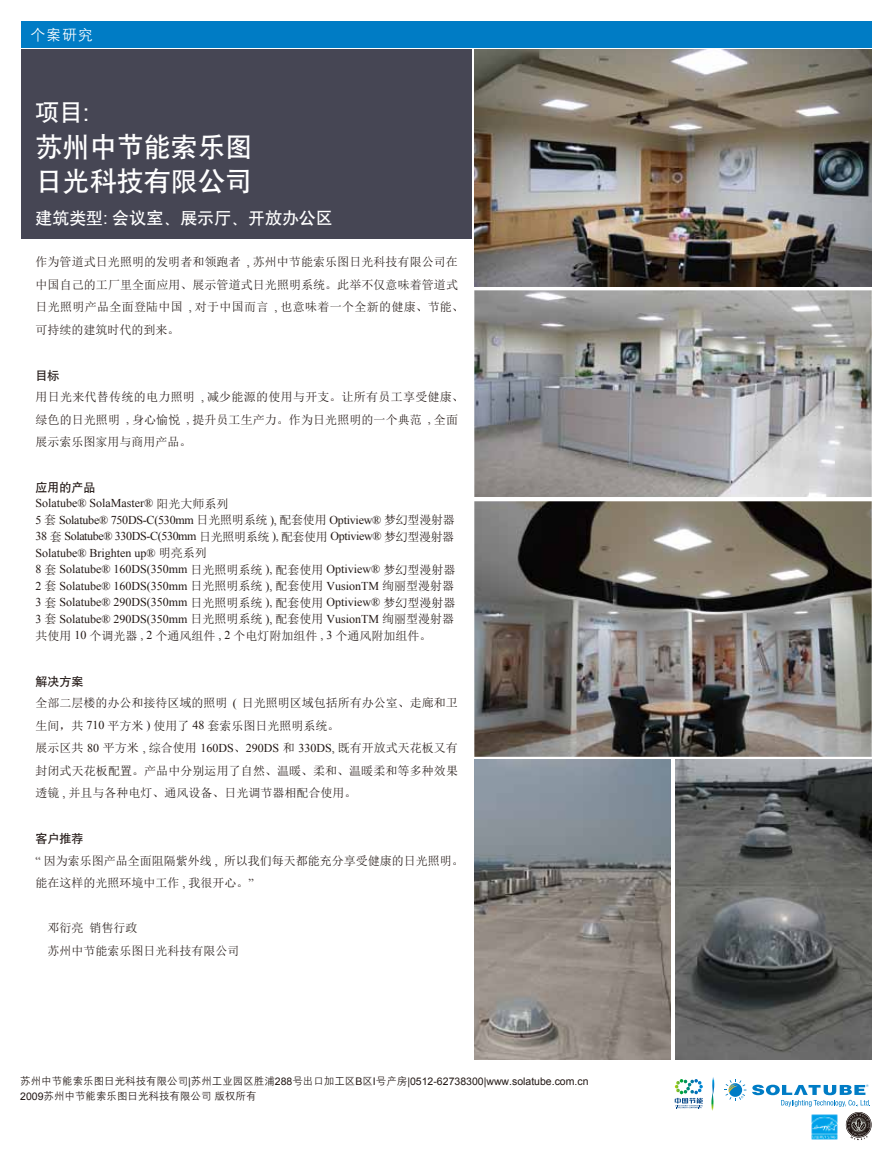
<style>
.page{position:relative;width:893px;height:1161px;background:#fff}
.page>*{position:absolute;margin:0;border:0;box-sizing:border-box;transform-origin:0 0}
.t1{font:27.15px/34.5px "H Yb 1 gj";color:#fff}
.t2{font:23.7px "H Yb 1 gj";color:#fff}
.t3{font:16.95px "H Yb 1 gj";color:#fff}
.t4{font:15px "H Yg 2 gj";color:#fff}
.t5{font:12px/22.5px "FZSSJW GB1 0";color:#221815}
.t6{font:12px/16.5px "Times New Roman";color:#221815}
.t7{font:12px "H Yb 1 gj";color:#221815}
.t8{font:10.5px "Arial";color:#221815}
.t9{font:10.5px "H Yg 2 gj";color:#221815}
.s1{font-family:"Arial"}
.s2{font-family:"Times New Roman"}
.s3{font-family:"FZSSJW GB1 0"}
.s4{font-family:"H Yg 2 gj"}
</style>
<div class="page">
<div style="left:21px;top:50px;width:451px;height:189px;background:#464654"></div>
<img style="left:474px;top:290px;width:398px;height:207px">
<img style="left:474px;top:759px;width:197px;height:300px">
<img style="left:675px;top:759px;width:197px;height:300px">
<img style="left:474px;top:501px;width:398px;height:256px">
<img style="left:474px;top:50px;width:398px;height:236px">
<img style="left:811px;top:1138px;width:26px;height:2px">
<svg style="left:675px;top:1079px;width:28px;height:29px"></svg>
<svg style="left:711px;top:1077px;width:3px;height:34px"></svg>
<svg style="left:724px;top:1079px;width:22px;height:22px"></svg>
<svg style="left:752px;top:1084px;width:119px;height:54px"></svg>
<div style="left:21px;top:21px;width:851px;height:26px;background:#007cc5"></div>
<p class="t4" style="left:31px;top:27px;width:64px">个案研究</p>
<h2 class="t2" style="left:36px;top:100px;width:55px">项目<span class="s1">:</span></h2>
<h1 class="t1" style="left:36px;top:129px;width:218px">苏州中节能索乐图日光科技有限公司</h1>
<h3 class="t3" style="left:36px;top:210px;width:299px">建筑类型<span class="s1">:</span> 会议室、展示厅、开放办公区</h3>
<p class="t5" style="left:36px;top:251px;width:430px">作为管道式日光照明的发明者和领跑者 <span class="s2">,</span> 苏州中节能索乐图日光科技有限公司在中国自己的工厂里全面应用、展示管道式日光照明系统。此举不仅意味着管道式日光照明产品全面登陆中国 <span class="s2">,</span> 对于中国而言 <span class="s2">,</span> 也意味着一个全新的健康、节能、可持续的建筑时代的到来。</p>
<p class="t7" style="left:36px;top:369px;width:25px">目标</p>
<p class="t5" style="left:36px;top:386px;width:430px">用日光来代替传统的电力照明 <span class="s2">,</span> 减少能源的使用与开支。让所有员工享受健康、绿色的日光照明 <span class="s2">,</span> 身心愉悦 <span class="s2">,</span> 提升员工生产力。作为日光照明的一个典范 <span class="s2">,</span> 全面展示索乐图家用与商用产品。</p>
<p class="t7" style="left:36px;top:481px;width:61px">应用的产品</p>
<p class="t6" style="left:35px;top:495px;width:421px">Solatube® SolaMaster® <span class="s3">阳光大师系列<br></span>5 <span class="s3">套</span> Solatube® 750DS-C(530mm <span class="s3">日光照明系统</span> ), <span class="s3">配套使用</span> Optiview® <span class="s3">梦幻型漫射器</span>38 <span class="s3">套</span> Solatube® 330DS-C(530mm <span class="s3">日光照明系统</span> ), <span class="s3">配套使用</span> Optiview® <span class="s3">梦幻型漫射器</span>Solatube® Brighten up® <span class="s3">明亮系列<br></span>8 <span class="s3">套</span> Solatube® 160DS(350mm <span class="s3">日光照明系统</span> ), <span class="s3">配套使用</span> Optiview® <span class="s3">梦幻型漫射器</span>2 <span class="s3">套</span> Solatube® 160DS(350mm <span class="s3">日光照明系统</span> ), <span class="s3">配套使用</span> VusionTM <span class="s3">绚丽型漫射器</span>3 <span class="s3">套</span> Solatube® 290DS(350mm <span class="s3">日光照明系统</span> ), <span class="s3">配套使用</span> Optiview® <span class="s3">梦幻型漫射器</span>3 <span class="s3">套</span> Solatube® 290DS(350mm <span class="s3">日光照明系统</span> ), <span class="s3">配套使用</span> VusionTM <span class="s3">绚丽型漫射器</span></p>
<p class="t5" style="left:35px;top:624px;width:397px">共使用 <span class="s2">10</span> 个调光器 <span class="s2">, 2</span> 个通风组件 <span class="s2">, 2</span> 个电灯附加组件 <span class="s2">, 3</span> 个通风附加组件。</p>
<p class="t7" style="left:35px;top:675px;width:49px">解决方案</p>
<p class="t5" style="left:35px;top:692px;width:424px">全部二层楼的办公和接待区域的照明 <span class="s2">(</span> 日光照明区域包括所有办公室、走廊和卫生间，共 <span class="s2">710</span> 平方米 <span class="s2">)</span> 使用了 <span class="s2">48</span> 套索乐图日光照明系统。<br>展示区共 <span class="s2">80</span> 平方米 <span class="s2">,</span> 综合使用 <span class="s2">160DS</span>、<span class="s2">290DS</span> 和 <span class="s2">330DS,</span> 既有开放式天花板又有封闭式天花板配置。产品中分别运用了自然、温暖、柔和、温暖柔和等多种效果透镜 <span class="s2">,</span> 并且与各种电灯、通风设备、日光调节器相配合使用。</p>
<p class="t7" style="left:35px;top:832px;width:49px">客户推荐</p>
<p class="t5" style="left:35px;top:849px;width:430px"><span class="s2">“</span> 因为索乐图产品全面阻隔紫外线 <span class="s2">,</span> 所以我们每天都能充分享受健康的日光照明。能在这样的光照环境中工作 <span class="s2">,</span> 我很开心。<span class="s2">”</span></p>
<p class="t5" style="left:47px;top:917px;width:193px">邓衍亮 销售行政<br>苏州中节能索乐图日光科技有限公司</p>
<p class="t8" style="left:20px;top:1074px;width:570px"><span class="s4">苏州中节能索乐图日光科技有限公司</span>|<span class="s4">苏州工业园区胜浦</span>288<span class="s4">号出口加工区</span>B<span class="s4">区</span>I<span class="s4">号产房</span>|0512-62738300|www.solatube.com.cn</p>
<p class="t9" style="left:20px;top:1091px;width:238px"><span class="s1">2009</span>苏州中节能索乐图日光科技有限公司版权所有</p>
</div>
